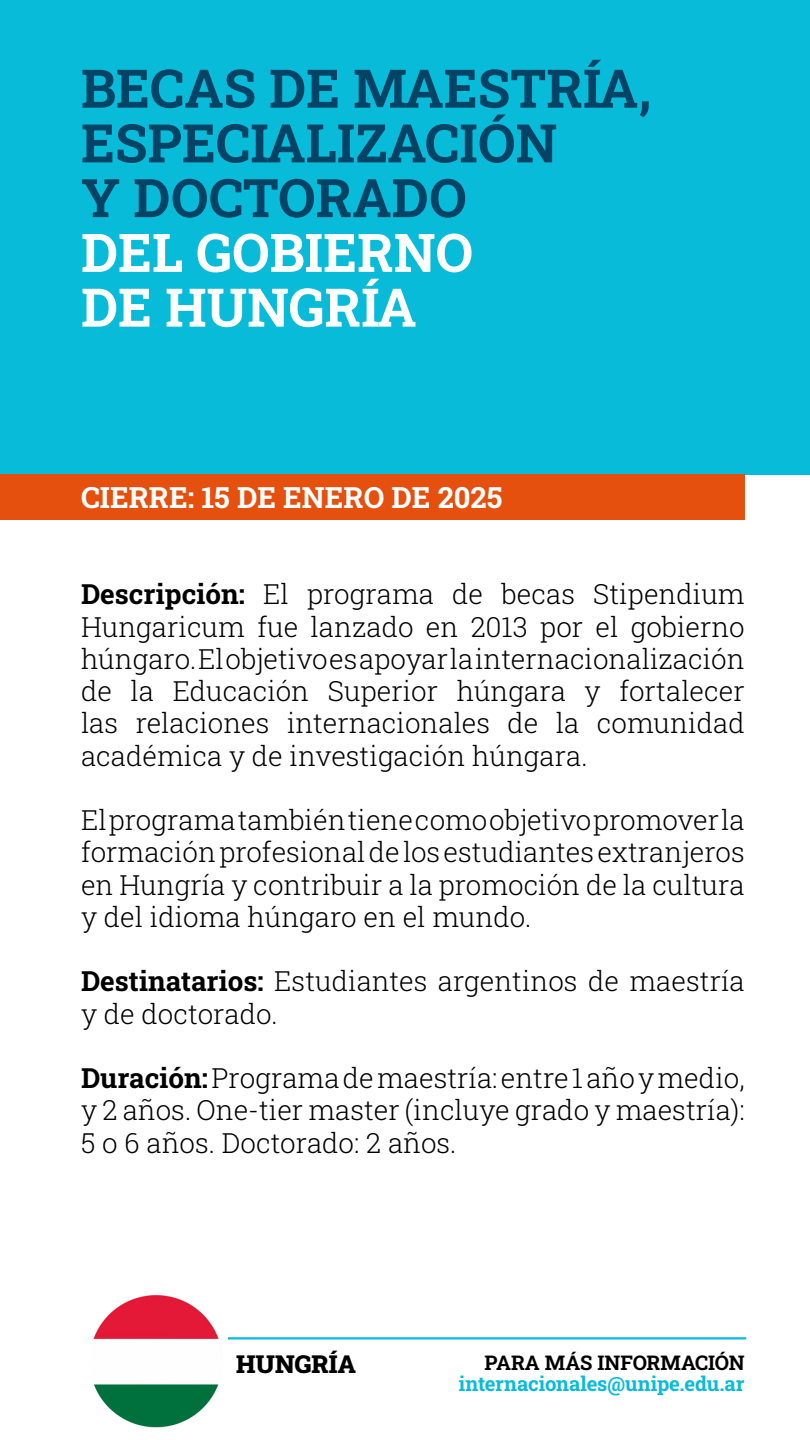
<style>
.page{position:relative;width:810px;height:1440px;background:#fff}
.page>*{position:absolute;margin:0;border:0;box-sizing:border-box;transform-origin:0 0}
.t1{font:700 53.25px/54.8px "Roboto Slab";color:#034366}
.t2{font:700 53.25px/54.8px "Roboto Slab";color:#fff}
.t3{font:700 29.25px "Roboto Slab";color:#fff}
.t4{font:300 27.75px/32.2px "Roboto Slab";color:#000;text-align:justify}
.t5{font:900 24.75px "Roboto Slab";letter-spacing:.005em;color:#000}
.t6{font:700 20.25px "Roboto Slab";letter-spacing:-.005em;color:#08bbd9}
.t7{font:700 20.25px "Roboto Slab";letter-spacing:-.005em;color:#000}
.s1{font-weight:700}
</style>
<div class="page">
<div style="left:0;top:0;width:810px;height:475px;background:#08bbd9"></div>
<hr style="left:196px;top:1337px;width:550px;height:3px;background:#08bbd9">
<div style="left:0;top:475px;width:745px;height:45px;background:#e5500e"></div>
<img style="left:93px;top:1295px;width:134px;height:133px">
<h1 class="t1" style="left:81px;top:60px;width:572px">BECAS DE MAESTRÍA,<br>ESPECIALIZACIÓN<br>Y DOCTORADO</h1>
<h1 class="t2" style="left:81px;top:224px;width:394px">DEL GOBIERNO<br>DE HUNGRÍA</h1>
<p class="t3" style="left:81px;top:477px;width:423px">CIERRE: 15 DE ENERO DE 2025</p>
<p class="t4" style="left:81px;top:578px;width:665px"><span class="s1">Descripción:</span> El programa de becas Stipendium Hungaricum fue lanzado en 2013 por el gobierno húngaro. El objetivo es apoyar la internacionalización de la Educación Superior húngara y fortalecer las relaciones internacionales de la comunidad académica y de investigación húngara.</p>
<p class="t4" style="left:81px;top:803px;width:665px">El programa también tiene como objetivo promover la formación profesional de los estudiantes extranjeros en Hungría y contribuir a la promoción de la cultura y del idioma húngaro en el mundo.</p>
<p class="t4" style="left:81px;top:964px;width:665px"><span class="s1">Destinatarios:</span> Estudiantes argentinos de maestría y de doctorado.</p>
<p class="t4" style="left:81px;top:1061px;width:665px"><span class="s1">Duración:</span> Programa de maestría: entre 1 año y medio, y 2 años. One-tier master (incluye grado y maestría):<br>5 o 6 años. Doctorado: 2 años.</p>
<p class="t5" style="left:236px;top:1347px;width:121px">HUNGRÍA</p>
<p class="t7" style="left:485px;top:1348px;width:262px">PARA MÁS INFORMACIÓN</p>
<p class="t6" style="left:459px;top:1369px;width:287px">internacionales@unipe.edu.ar</p>
</div>
